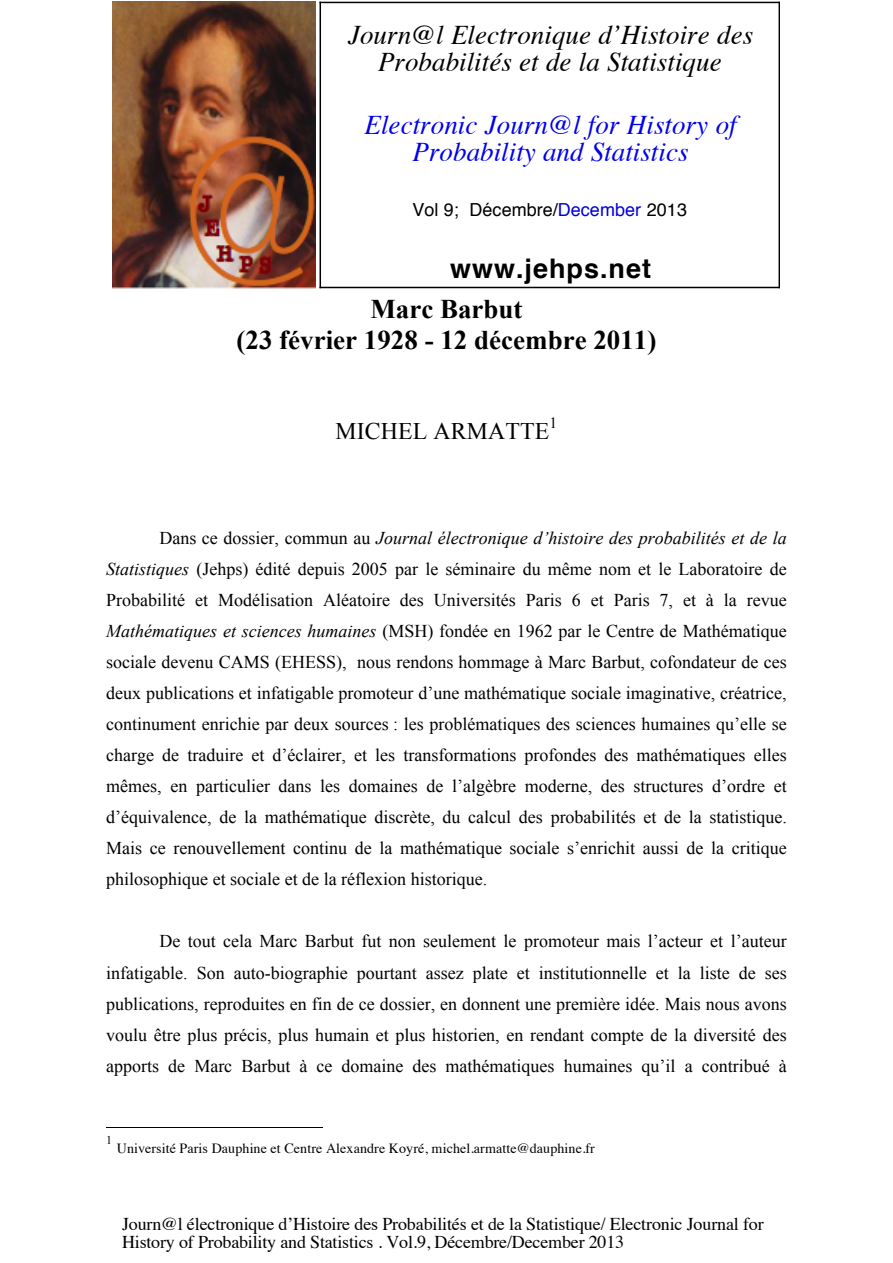
<style>
.page{position:relative;width:893px;height:1263px;background:#fff}
.page>*{position:absolute;margin:0;border:0;box-sizing:border-box;transform-origin:0 0}
.t1{font:italic 27px/27px "Times";color:#000;text-align:center}
.t2{font:italic 27px/27px "Times";color:#00e;text-align:center}
.t3{font:700 27px/30.9px "Times New Roman";color:#000;text-align:center}
.t4{font:700 27px "Helvetica";letter-spacing:.035em;color:#000}
.t5{font:23.7px "Times New Roman";letter-spacing:.005em;color:#000}
.t6{font:18px/31px "Times New Roman";color:#000;text-align:justify}
.t7{font:18px/18px "Times";letter-spacing:-.01em;color:#000}
.t8{font:18px "Helvetica";color:#000}
.t9{font:15.45px "Times New Roman";color:#000}
.t10{font:14.1px "Times";letter-spacing:.005em;color:#000}
.t11{font:11.85px "Times New Roman";color:#000}
.s1{color:#00d}
.s2{font-style:italic}
</style>
<div class="page">
<img style="left:112px;top:2px;width:203px;height:286px">
<hr style="left:320px;top:2px;width:459px;height:1px;background:#000">
<hr style="left:320px;top:287px;width:459px;height:1px;background:#000">
<hr style="left:320px;top:2px;width:1px;height:286px;background:#000">
<hr style="left:778px;top:2px;width:1px;height:286px;background:#000">
<hr style="left:106px;top:1127px;width:216px;height:1px;background:#000">
<p class="t1" style="left:348px;top:20px;width:407px">Journ@l Electronique d’Histoire des<br>Probabilités et de la Statistique</p>
<p class="t2" style="left:364px;top:110px;width:374px">Electronic Journ@l for History of<br>Probability and Statistics</p>
<p class="t8" style="left:412px;top:196px;width:276px">Vol 9; Décembre/<span class="s1">December</span> 2013</p>
<p class="t4" style="left:450px;top:246px;width:203px">www.jehps.net</p>
<p class="t3" style="left:237px;top:293px;width:421px">Marc Barbut<br>(23 février 1928 - 12 décembre 2011)</p>
<p class="t9" style="left:549px;top:413px;width:9px">1</p>
<p class="t5" style="left:336px;top:415px;width:215px">MICHEL ARMATTE</p>
<p class="t6" style="left:106px;top:522px;width:682px;text-indent:53px">Dans ce dossier, commun au <span class="s2">Journal électronique d’histoire des probabilités et de la Statistiques</span> (Jehps) édité depuis 2005 par le séminaire du même nom et le Laboratoire de Probabilité et Modélisation Aléatoire des Universités Paris 6 et Paris 7, et à la revue <span class="s2">Mathématiques et sciences humaines</span> (MSH) fondée en 1962 par le Centre de Mathématique sociale devenu CAMS (EHESS), nous rendons hommage à Marc Barbut, cofondateur de ces deux publications et infatigable promoteur d’une mathématique sociale imaginative, créatrice, continument enrichie par deux sources : les problématiques des sciences humaines qu’elle se charge de traduire et d’éclairer, et les transformations profondes des mathématiques elles mêmes, en particulier dans les domaines de l’algèbre moderne, des structures d’ordre et d’équivalence, de la mathématique discrète, du calcul des probabilités et de la statistique.<br>Mais ce renouvellement continu de la mathématique sociale s’enrichit aussi de la critique philosophique et sociale et de la réflexion historique.</p>
<p class="t6" style="left:106px;top:925px;width:682px;text-indent:53px">De tout cela Marc Barbut fut non seulement le promoteur mais l’acteur et l’auteur infatigable. Son auto-biographie pourtant assez plate et institutionnelle et la liste de ses publications, reproduites en fin de ce dossier, en donnent une première idée. Mais nous avons voulu être plus précis, plus humain et plus historien, en rendant compte de la diversité des apports de Marc Barbut à ce domaine des mathématiques humaines qu’il a contribué à</p>
<p class="t11" style="left:106px;top:1132px;width:7px">1</p>
<p class="t10" style="left:117px;top:1134px;width:480px">Université Paris Dauphine et Centre Alexandre Koyré, michel.armatte@dauphine.fr</p>
<p class="t7" style="left:122px;top:1214px;width:643px">Journ@l électronique d’Histoire des Probabilités et de la Statistique/ Electronic Journal for<br>History of Probability and Statistics . Vol.9, Décembre/December 2013</p>
</div>
